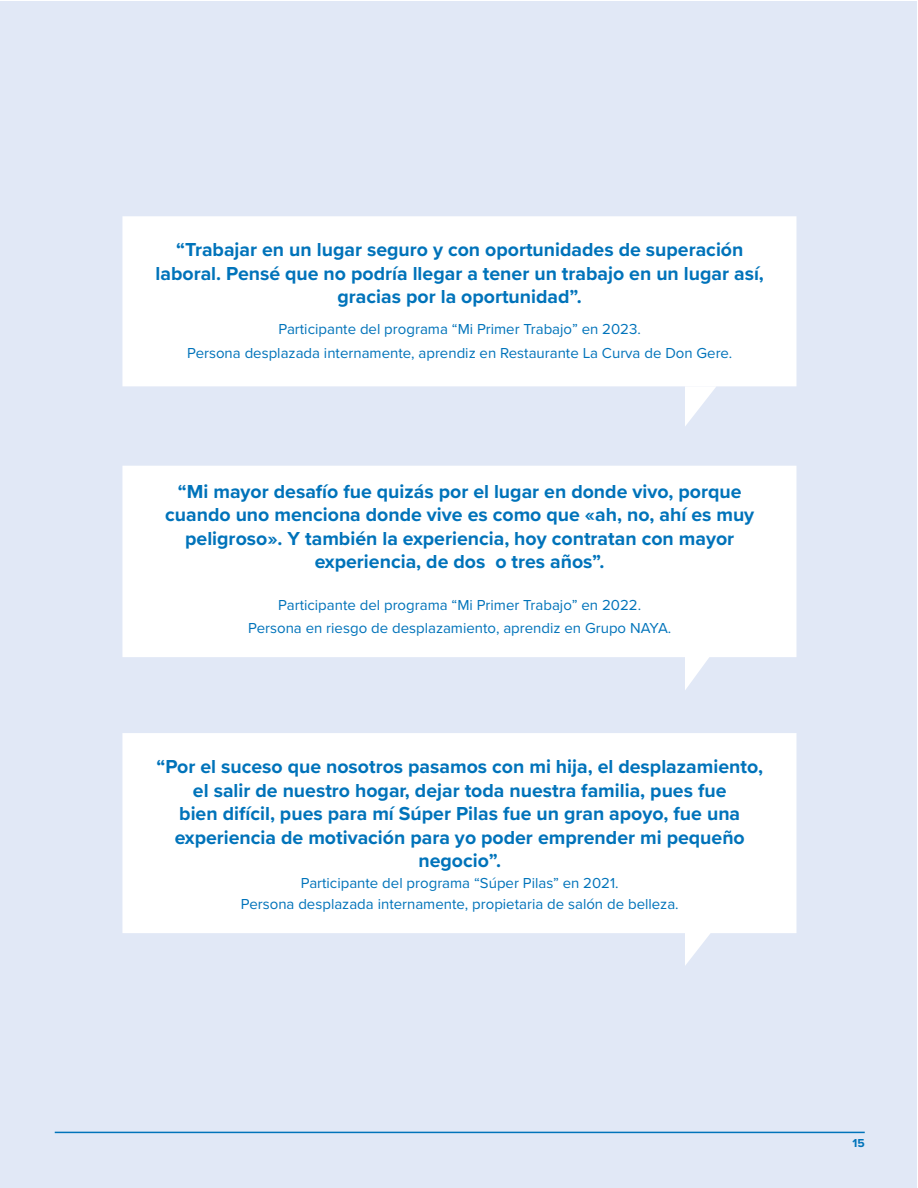
<style>
.page{position:relative;width:918px;height:1188px;background:#fff}
.page>*{position:absolute;margin:0;border:0;box-sizing:border-box;transform-origin:0 0}
.t1{font:700 19.5px/23.4px "Proxima Nova";color:#0073ba;text-align:center}
.t2{font:15px/23.4px "Proxima Nova";color:#0073ba;text-align:center}
.t3{font:700 12px "Proxima Nova";color:#0073ba}
</style>
<div class="page">
<div style="left:1px;top:1px;width:916px;height:1186px;background:#e1e8f6"></div>
<div style="left:122px;top:466px;width:674px;height:191px;background:#fff"></div>
<svg style="left:685px;top:647px;width:31px;height:43px"></svg>
<div style="left:122px;top:733px;width:674px;height:200px;background:#fff"></div>
<svg style="left:685px;top:926px;width:31px;height:39px"></svg>
<div style="left:122px;top:216px;width:674px;height:170px;background:#fff"></div>
<svg style="left:685px;top:386px;width:31px;height:40px"></svg>
<hr style="left:55px;top:1132px;width:810px;height:1px;background:#0073ba">
<p class="t1" style="left:156px;top:238px;width:610px">“Trabajar en un lugar seguro y con oportunidades de superación laboral. Pensé que no podría llegar a tener un trabajo en un lugar así, gracias por la oportunidad”.</p>
<p class="t2" style="left:187px;top:317px;width:547px">Participante del programa “Mi Primer Trabajo” en 2023.<br>Persona desplazada internamente, aprendiz en Restaurante La Curva de Don Gere.</p>
<p class="t1" style="left:165px;top:479px;width:591px">“Mi mayor desafío fue quizás por el lugar en donde vivo, porque cuando uno menciona donde vive es como que «ah, no, ahí es muy peligroso». Y también la experiencia, hoy contratan con mayor experiencia, de dos o tres años”.</p>
<p class="t2" style="left:248px;top:592px;width:425px">Participante del programa “Mi Primer Trabajo” en 2022.<br>Persona en riesgo de desplazamiento, aprendiz en Grupo NAYA.</p>
<p class="t1" style="left:156px;top:755px;width:608px">“Por el suceso que nosotros pasamos con mi hija, el desplazamiento, el salir de nuestro hogar, dejar toda nuestra familia, pues fue<br>bien difícil, pues para mí Súper Pilas fue un gran apoyo, fue una experiencia de motivación para yo poder emprender mi pequeño negocio”.</p>
<p class="t2" style="left:241px;top:872px;width:439px;line-height:21px">Participante del programa “Súper Pilas” en 2021.<br>Persona desplazada internamente, propietaria de salón de belleza.</p>
<p class="t3" style="left:850px;top:1133px;width:14px">15</p>
<p class="t3" style="left:853px;top:1134px;width:14px">15</p>
</div>
